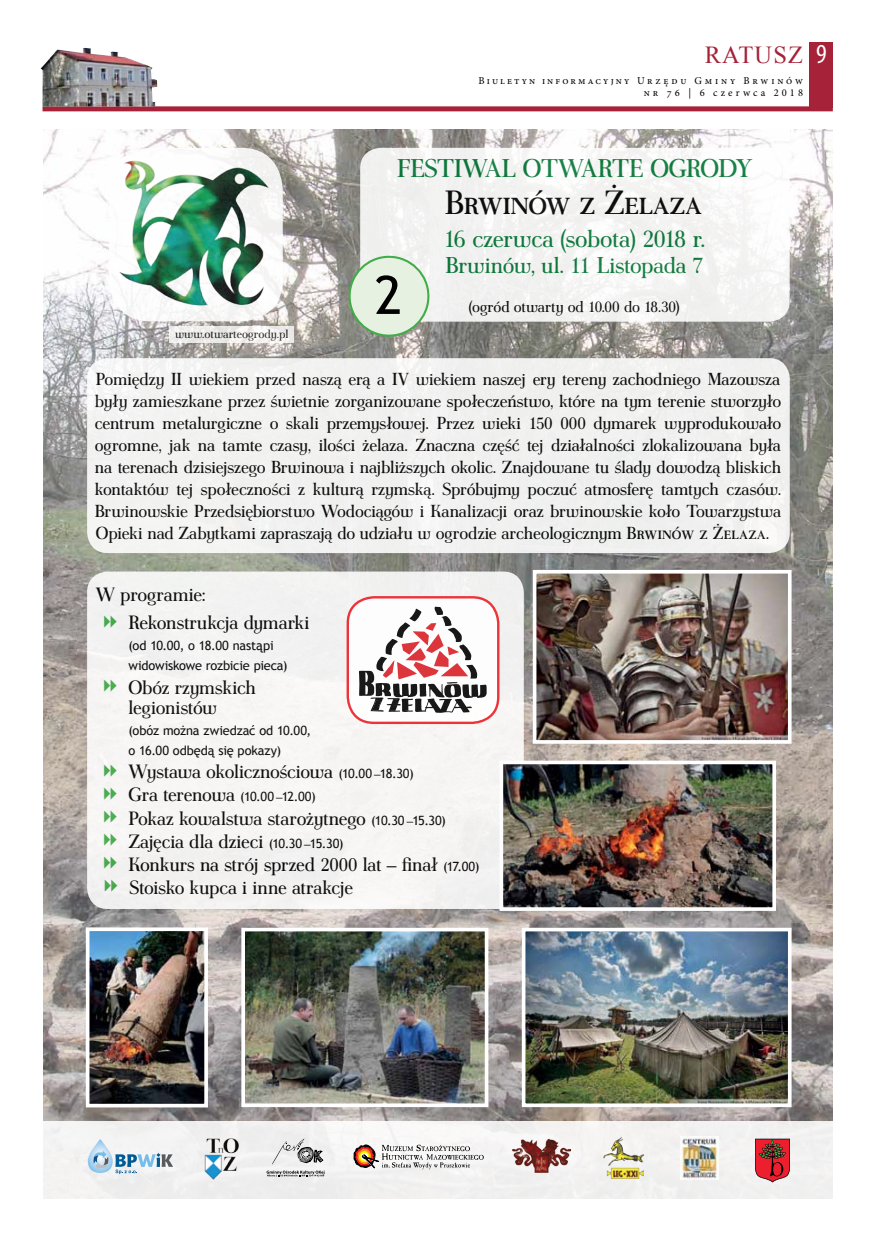
<style>
.page{position:relative;width:886px;height:1241px;background:#fff}
.page>*{position:absolute;margin:0;border:0;box-sizing:border-box;transform-origin:0 0}
.t1{font:52.88px "Trebuchet MS";color:#000}
.t2{font:33.5px "Ant Polt";letter-spacing:-.005em;color:#000}
.t3{font:25.5px "Ant Polt";letter-spacing:-.01em;color:#007634}
.t4{font:24.38px "Ant Polt";letter-spacing:-.015em;color:#007634}
.t5{font:24.38px "Times New Roman";letter-spacing:.05em;color:#a52238}
.t6{font:24.38px "Minion Pro";color:#a52238}
.t7{font:22.75px "Ant Polt";letter-spacing:-.015em;color:#007634}
.t8{font:19.12px/23.1px "Ant Polt";letter-spacing:-.01em;color:#000}
.t9{font:17.38px/21.9px "Ant Polt";color:#000;text-align:justify}
.t10{font:15.5px "Ant Polt";color:#000}
.t11{font:12.75px/20.5px "Trebuchet MS";letter-spacing:-.01em;color:#000}
.t12{font:11.88px "Ant Polt";color:#000}
.t13{font:10.5px/12.6px "Minion Pro";letter-spacing:.225em;color:#000;text-align:right}
.t14{font:10.5px "Minion Pro";letter-spacing:.29em;color:#000}
.s1{font-family:"Myriad Pro";font-stretch:condensed;font-size:27.5px;color:#fff}
.s2{font-family:"Trebuchet MS";font-size:12.75px}
.s3{font-size:12.75px}
.s4{font-family:"Ant Polt";font-size:19.12px}
.s5{font-family:"Ant Polt"}
</style>
<div class="page">
<div style="left:810px;top:43px;width:23px;height:65px;background:#a52238"></div>
<div style="left:43px;top:106px;width:790px;height:5px;background:#a52238"></div>
<img style="left:41px;top:48px;width:116px;height:58px">
<img style="left:43px;top:129px;width:790px;height:991px">
<div style="left:43px;top:1120px;width:790px;height:78px;background:#f2f1f1"></div>
<svg style="left:267px;top:1170px;width:57px;height:6px"></svg>
<svg style="left:272px;top:1138px;width:51px;height:26px"></svg>
<svg style="left:354px;top:1144px;width:130px;height:25px"></svg>
<svg style="left:88px;top:1138px;width:25px;height:34px"></svg>
<svg style="left:93px;top:1150px;width:16px;height:19px"></svg>
<svg style="left:115px;top:1153px;width:58px;height:20px"></svg>
<img style="left:204px;top:1138px;width:35px;height:42px">
<svg style="left:755px;top:1138px;width:35px;height:44px;background:#b3373c"></svg>
<div style="left:87px;top:358px;width:703px;height:195px;background:#f1f1f1;border-radius:21px"></div>
<div style="left:360px;top:148px;width:430px;height:173px;background:#f3f3f3;border-radius:21px"></div>
<div style="left:87px;top:571px;width:437px;height:337px;background:#f5f4f3;border-radius:21px"></div>
<img style="left:91px;top:932px;width:112px;height:170px">
<div style="left:86px;top:927px;width:122px;height:180px;border:4px solid #fff"></div>
<img style="left:246px;top:932px;width:237px;height:169px">
<div style="left:241px;top:927px;width:247px;height:179px;border:4px solid #fff"></div>
<img style="left:504px;top:765px;width:267px;height:140px">
<div style="left:499px;top:760px;width:277px;height:150px;border:4px solid #fff"></div>
<img style="left:538px;top:575px;width:248px;height:163px">
<div style="left:533px;top:570px;width:258px;height:173px;border:4px solid #fff"></div>
<img style="left:527px;top:932px;width:259px;height:169px">
<div style="left:522px;top:927px;width:269px;height:179px;border:4px solid #fff"></div>
<img style="left:603px;top:1137px;width:40px;height:41px">
<div style="left:348px;top:597px;width:150px;height:125px;background:#fff;border-radius:26px"></div>
<svg style="left:359px;top:606px;width:128px;height:106px"></svg>
<div style="left:347px;top:596px;width:152px;height:128px;border:2px solid #ed1d24;border-radius:26px"></div>
<div style="left:350px;top:257px;width:78px;height:78px;background:#e7f1e2;border-radius:50%"></div>
<div style="left:348px;top:256px;width:81px;height:80px;border:2px solid #41ad49;border-radius:50%"></div>
<div style="left:109px;top:148px;width:174px;height:173px;background:#fff;border-radius:41px"></div>
<img style="left:111px;top:152px;width:172px;height:169px">
<img style="left:680px;top:1136px;width:39px;height:43px">
<svg style="left:170px;top:326px;width:124px;height:16px;fill:#efedec"></svg>
<img style="left:512px;top:1138px;width:59px;height:33px">
<svg style="left:43px;top:129px;width:12px;height:1px"></svg>
<h3 class="t5" style="left:705px;top:38px;width:123px">RATUSZ <span class="s1">9</span></h3>
<p class="t13" style="left:478px;top:74px;width:326px">Biuletyn informacyjny Urzędu Gminy Brwinów nr 76 | 6 czerwca 2018</p>
<h3 class="t6" style="left:705px;top:39px;width:99px">ratusz</h3>
<p class="t14" style="left:637px;top:86px;width:129px">nr 76 | 6 czerwca</p>
<p class="t12" style="left:175px;top:325px;width:115px">www.otwarteogrody.pl</p>
<h3 class="t3" style="left:397px;top:149px;width:357px">FESTIWAL OTWARTE OGRODY</h3>
<h2 class="t2" style="left:445px;top:178px;width:258px">Brwinów z Żelaza</h2>
<h3 class="t4" style="left:444px;top:220px;width:263px">16 czerwca (sobota) 2018 r.</h3>
<h3 class="t7" style="left:445px;top:248px;width:260px">Brwinów, ul. 11 Listopada 7</h3>
<p class="t10" style="left:469px;top:295px;width:212px">(ogród otwarty od 10.00 do 18.30)</p>
<h1 class="t1" style="left:375px;top:264px;width:29px">2</h1>
<p class="t9" style="left:95px;top:367px;width:688px">Pomiędzy II wiekiem przed naszą erą a IV wiekiem naszej ery tereny zachodniego Mazowsza były zamieszkane przez świetnie zorganizowane społeczeństwo, które na tym terenie stworzyło centrum metalurgiczne o skali przemysłowej. Przez wieki 150 000 dymarek wyprodukowało ogromne, jak na tamte czasy, ilości żelaza. Znaczna część tej działalności zlokalizowana była na terenach dzisiejszego Brwinowa i najbliższych okolic. Znajdowane tu ślady dowodzą bliskich kontaktów tej społeczności z kulturą rzymską. Spróbujmy poczuć atmosferę tamtych czasów.<br>Brwinowskie Przedsiębiorstwo Wodociągów i Kanalizacji oraz brwinowskie koło Towarzystwa Opieki nad Zabytkami zapraszają do udziału w ogrodzie archeologicznym Brwinów z Żelaza.</p>
<p class="t8" style="left:128px;top:579px;width:182px;line-height:28.2px;text-indent:-33px">W programie:<br>Rekonstrukcja dymarki</p>
<p class="t11" style="left:128px;top:635px;width:161px">(od 10.00, o 18.00 nastąpi widowiskowe rozbicie pieca)</p>
<p class="t8" style="left:128px;top:675px;width:129px;line-height:20.5px">Obóz rzymskich legionistów</p>
<p class="t11" style="left:128px;top:719px;width:184px">(obóz można zwiedzać od 10.00, o 16.00 odbędą się pokazy)</p>
<p class="t8" style="left:128px;top:759px;width:287px">Wystawa okolicznościowa <span class="s2">(10.00</span> <span class="s3">–</span><span class="s2">18.30)</span></p>
<p class="t11" style="left:128px;top:786px;width:189px"><span class="s4">Gra terenowa</span> (10.00 <span class="s5">–</span>12.00)</p>
<p class="t8" style="left:128px;top:805px;width:352px">Pokaz kowalstwa starożytnego <span class="s2">(10.30</span> <span class="s3">–</span><span class="s2">15.30)<br></span>Zajęcia dla dzieci <span class="s2">(10.30</span> <span class="s3">–</span><span class="s2">15.30)<br></span>Konkurs na strój sprzed 2000 lat – finał <span class="s2">(17.00)<br></span>Stoisko kupca i inne atrakcje</p>
</div>
